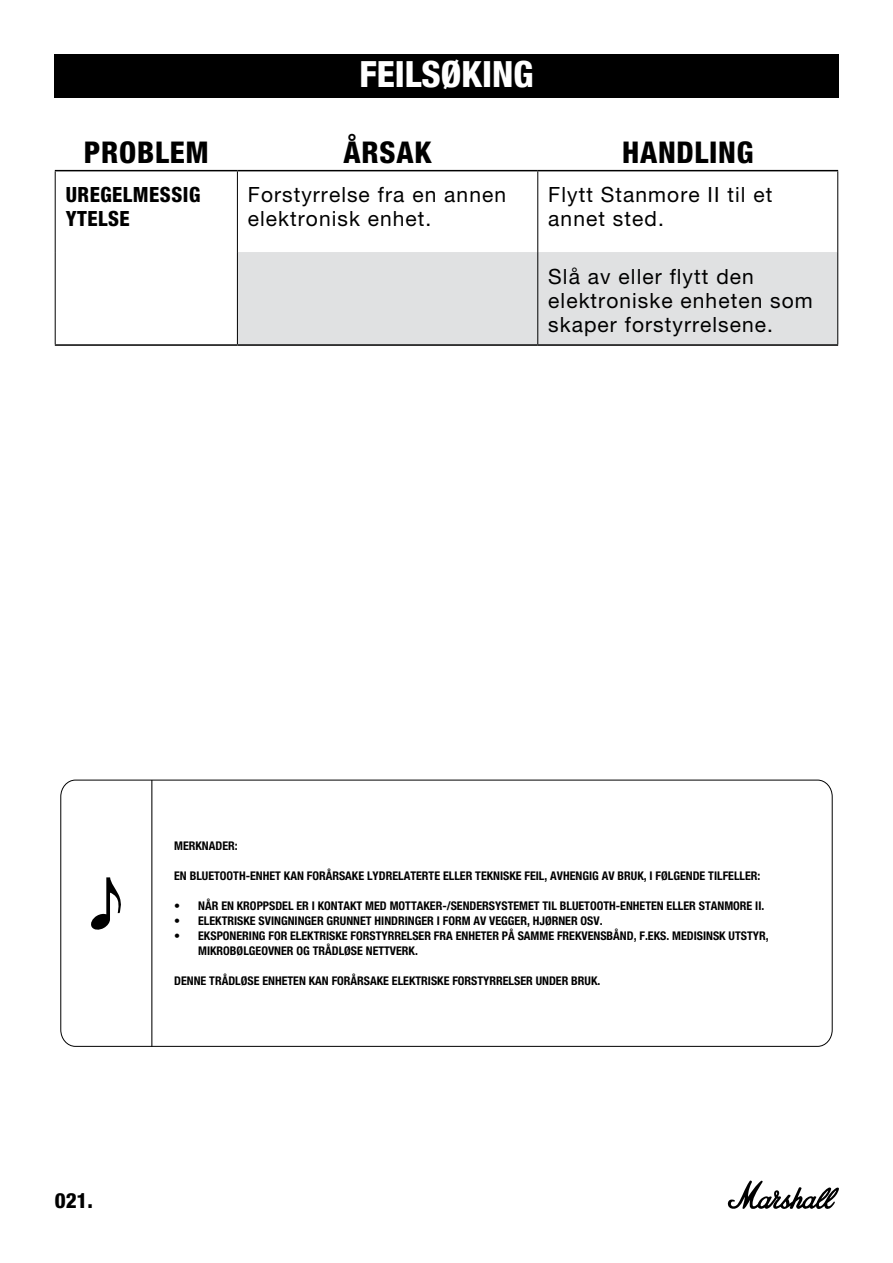
<style>
.page{position:relative;width:893px;height:1263px;background:#fff}
.page>*{position:absolute;margin:0;border:0;box-sizing:border-box;transform-origin:0 0}
.t1{font:800 condensed 36px "Helvetica Neue LT Com";color:#fff}
.t2{font:800 condensed 30px "Helvetica Neue LT Std";letter-spacing:.025em;color:#000}
.t3{font:21px/24px "Helvetica Neue LT Pro";letter-spacing:.05em;color:#000}
.t4{font:800 condensed 21px/24px "Helvetica Neue LT Std";letter-spacing:.025em;color:#000}
.t5{font:700 condensed 12px/15px "Helvetica Neue LT Std";color:#000}
</style>
<div class="page">
<svg style="left:727px;top:1180px;width:112px;height:29px"></svg>
<div style="left:54px;top:54px;width:785px;height:44px;background:#000"></div>
<svg style="left:60px;top:779px;width:773px;height:268px"></svg>
<svg style="left:90px;top:877px;width:33px;height:54px"></svg>
<hr style="left:151px;top:780px;width:1px;height:267px;background:#000">
<div style="left:238px;top:252px;width:599px;height:92px;background:#e0e1e2"></div>
<hr style="left:55px;top:344px;width:182px;height:2px;background:#000">
<hr style="left:55px;top:170px;width:182px;height:1px;background:#000">
<hr style="left:237px;top:170px;width:301px;height:1px;background:#000">
<hr style="left:538px;top:170px;width:300px;height:1px;background:#000">
<hr style="left:237px;top:344px;width:301px;height:2px;background:#000">
<hr style="left:538px;top:344px;width:300px;height:2px;background:#000">
<hr style="left:55px;top:171px;width:1px;height:81px;background:#000">
<hr style="left:55px;top:252px;width:1px;height:92px;background:#000">
<hr style="left:237px;top:171px;width:1px;height:81px;background:#000">
<hr style="left:537px;top:171px;width:1px;height:81px;background:#000">
<hr style="left:837px;top:171px;width:1px;height:81px;background:#000">
<hr style="left:237px;top:252px;width:1px;height:92px;background:#000">
<hr style="left:537px;top:252px;width:1px;height:92px;background:#000">
<hr style="left:837px;top:252px;width:1px;height:92px;background:#000">
<h1 class="t1" style="left:359px;top:52px;width:176px">FEILSØKING</h1>
<h2 class="t2" style="left:84px;top:134px;width:127px">PROBLEM</h2>
<h2 class="t2" style="left:344px;top:134px;width:89px">ÅRSAK</h2>
<h2 class="t2" style="left:622px;top:134px;width:133px">HANDLING</h2>
<h3 class="t4" style="left:66px;top:182px;width:136px">UREGELMESSIG<br>YTELSE</h3>
<h3 class="t3" style="left:248px;top:182px;width:260px">Forstyrrelse fra en annen elektronisk enhet.</h3>
<h3 class="t3" style="left:548px;top:182px;width:226px">Flytt Stanmore II til et annet sted.</h3>
<h3 class="t3" style="left:548px;top:264px;width:266px">Slå av eller flytt den elektroniske enheten som skaper forstyrrelsene.</h3>
<p class="t5" style="left:174px;top:838px;width:65px">MERKNADER:</p>
<p class="t5" style="left:174px;top:868px;width:588px">EN BLUETOOTH-ENHET KAN FORÅRSAKE LYDRELATERTE ELLER TEKNISKE FEIL, AVHENGIG AV BRUK, I FØLGENDE TILFELLER:</p>
<p class="t5" style="left:174px;top:898px;width:592px">• NÅR EN KROPPSDEL ER I KONTAKT MED MOTTAKER-/SENDERSYSTEMET TIL BLUETOOTH-ENHETEN ELLER STANMORE II.</p>
<p class="t5" style="left:174px;top:913px;width:430px">• ELEKTRISKE SVINGNINGER GRUNNET HINDRINGER I FORM AV VEGGER, HJØRNER OSV.</p>
<p class="t5" style="left:198px;top:928px;width:572px;text-indent:-24px">• EKSPONERING FOR ELEKTRISKE FORSTYRRELSER FRA ENHETER PÅ SAMME FREKVENSBÅND, F.EKS. MEDISINSK UTSTYR,<br>MIKROBØLGEOVNER OG TRÅDLØSE NETTVERK.</p>
<p class="t5" style="left:174px;top:973px;width:428px">DENNE TRÅDLØSE ENHETEN KAN FORÅRSAKE ELEKTRISKE FORSTYRRELSER UNDER BRUK.</p>
<h3 class="t4" style="left:55px;top:1188px;width:40px">021.</h3>
</div>
